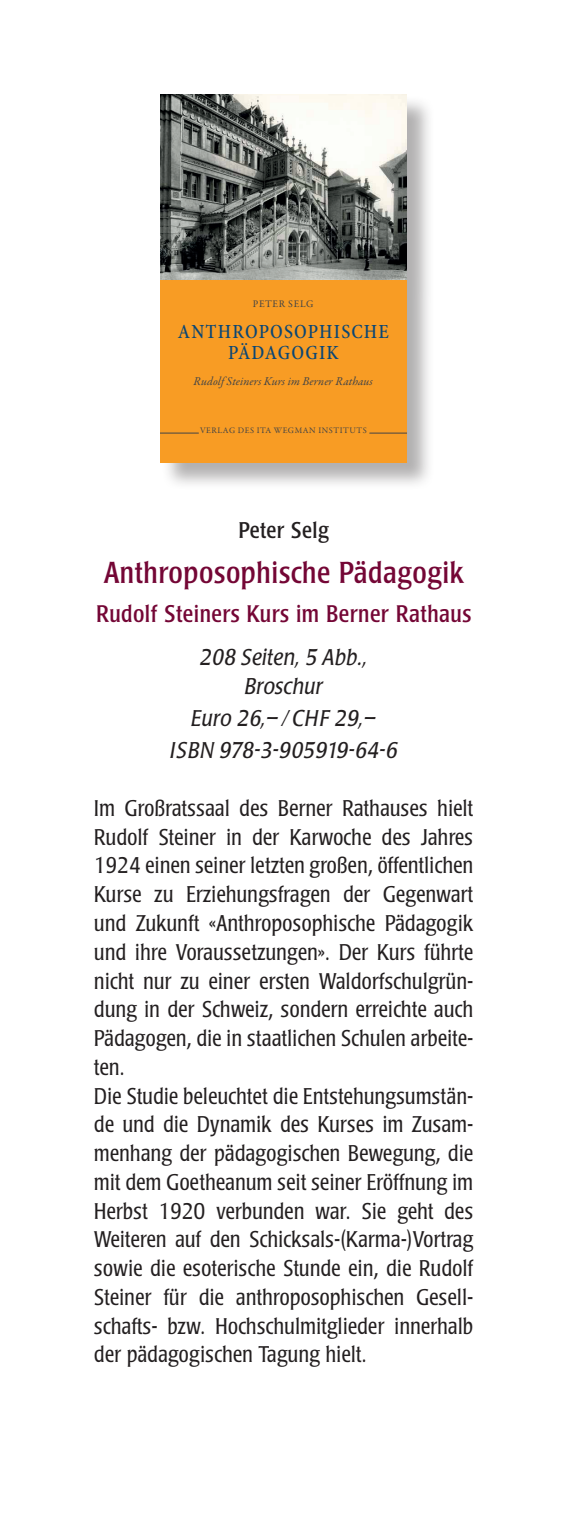
<style>
.page{position:relative;width:567px;height:1524px;background:#fff}
.page>*{position:absolute;margin:0;border:0;box-sizing:border-box;transform-origin:0 0}
.t1{font:condensed 30px "Poppl Laudatio";letter-spacing:.02em;color:#740635}
.t2{font:condensed 23.75px "Poppl Laudatio";letter-spacing:.02em;color:#740635}
.t3{font:300 condensed 22.5px/28.8px "Poppl Laudatio";letter-spacing:.02em;color:#231f20}
.t4{font:italic 22.5px/32.2px "Poppl Laudatio";letter-spacing:.04em;color:#231f20;text-align:center;scale:.9 1}
.t5{font:italic 22.5px/28.8px "Poppl Laudatio";letter-spacing:.02em;color:#231f20;text-align:center;scale:.9 1}
.t6{font:condensed 22.5px "Poppl Laudatio";letter-spacing:.02em;color:#231f20}
.t7{font:500 condensed 20.25px/21.5px "Minion Pro";letter-spacing:.055em;color:#094675;text-align:center}
.t8{font:italic 12px "Garamond Premr Pro";letter-spacing:.005em;color:#424446}
.t9{font:10px "Garamond Premr Pro";letter-spacing:.06em;color:#424446}
.t10{font:8.5px "Garamond Premr Pro";letter-spacing:.065em;color:#424446}
</style>
<div class="page">
<div style="left:161px;top:95px;width:274px;height:395px;background:#231f20;opacity:.35"></div>
<div style="left:161px;top:94px;width:246px;height:368px;background:#f89c24"></div>
<hr style="left:161px;top:433px;width:37px;height:1px;background:#424446">
<hr style="left:370px;top:433px;width:37px;height:1px;background:#424446">
<img style="left:161px;top:94px;width:246px;height:186px">
<p class="t9" style="left:253px;top:298px;width:62px">PETER SELG</p>
<p class="t7" style="left:178px;top:321px;width:213px">ANTHROPOSOPHISCHE<br>PÄDAGOGIK</p>
<p class="t8" style="left:194px;top:374px;width:181px">Rudolf Steiners Kurs im Berner Rathaus</p>
<p class="t10" style="left:200px;top:426px;width:168px">VERLAG DES ITA WEGMAN INSTITUTS</p>
<p class="t6" style="left:239px;top:518px;width:92px">Peter Selg</p>
<h1 class="t1" style="left:104px;top:555px;width:361px">Anthroposophische Pädagogik</h1>
<p class="t2" style="left:96px;top:601px;width:377px">Rudolf Steiners Kurs im Berner Rathaus</p>
<p class="t5" style="left:200px;top:643px;width:188px">208 Seiten, 5 Abb.,<br>Broschur</p>
<p class="t4" style="left:170px;top:703px;width:254px">Euro 26,– / CHF 29,–<br>ISBN 978-3-905919-64-6</p>
<p class="t3" style="left:94px;top:794px;width:380px">Im Großratssaal des Berner Rathauses hielt Rudolf Steiner in der Karwoche des Jahres 1924 einen seiner letzten großen, öffentlichen Kurse zu Erziehungsfragen der Gegenwart und Zukunft «Anthroposophische Pädagogik und ihre Voraussetzungen». Der Kurs führte nicht nur zu einer ersten Waldorfschulgrün&shy;dung in der Schweiz, sondern erreichte auch Pädagogen, die in staatlichen Schulen arbeite&shy;ten.<br>Die Studie beleuchtet die Entstehungsumstän&shy;de und die Dynamik des Kurses im Zusam&shy;menhang der pädagogischen Bewegung, die mit dem Goetheanum seit seiner Eröffnung im Herbst 1920 verbunden war. Sie geht des Weiteren auf den Schicksals-(Karma-)Vortrag sowie die esoterische Stunde ein, die Rudolf Steiner für die anthroposophischen Gesell&shy;schafts- bzw. Hochschulmitglieder innerhalb der pädagogischen Tagung hielt.</p>
</div>
